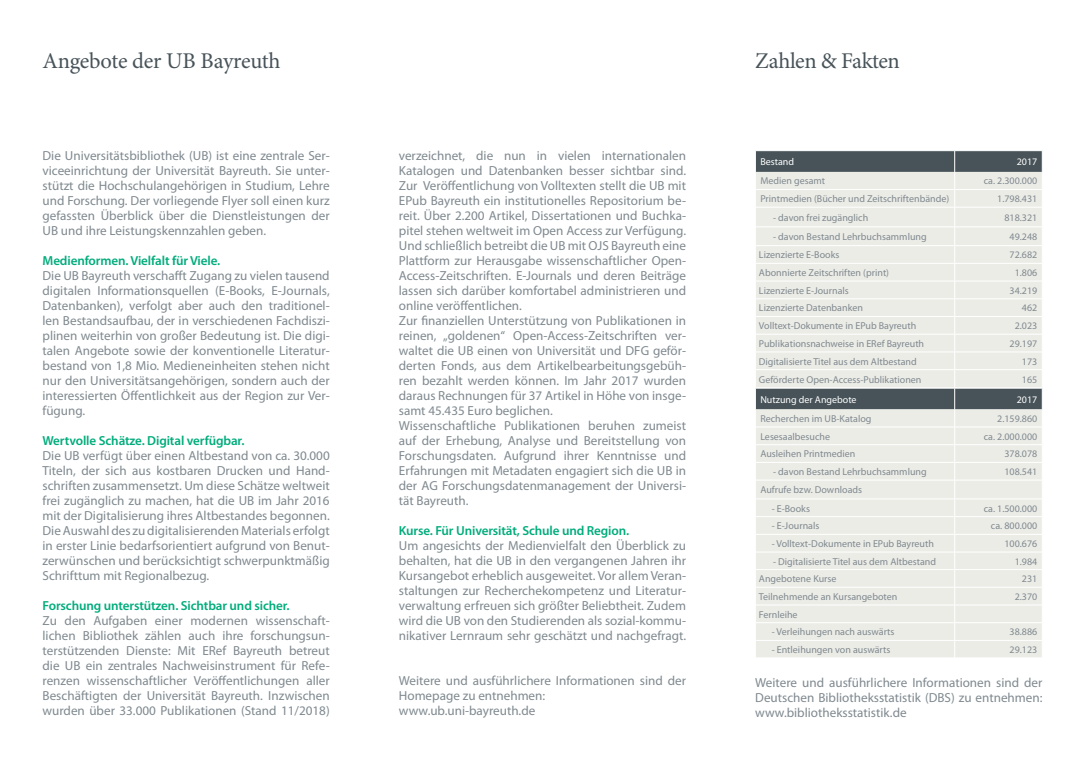
<style>
.page{position:relative;width:1085px;height:776px;background:#fff}
.page>*{position:absolute;margin:0;border:0;box-sizing:border-box;transform-origin:0 0}
.t1{font:22.5px "Minion Pro";letter-spacing:-.015em;color:#475359}
.JBText{font:13.12px/15px "Myriad Pro";color:#7f898f;text-align:justify}
.t2{font:600 13.12px "Myriad Pro";letter-spacing:-.01em;color:#00ac7c}
.Tabelle_Text_links{font:10px "Myriad Pro";color:#7f898f}
.Tabelle_Überschrift{font:10px "Myriad Pro";color:#fff}
</style>
<div class="page">
<svg style="left:755px;top:151px;width:287px;height:506px;background:#dfe0dc"></svg>
<p class="t1" style="left:43px;top:45px;width:239px">Angebote der UB Bayreuth</p>
<p class="t1" style="left:755px;top:45px;width:146px">Zahlen &amp; Fakten</p>
<p class="JBText" style="left:43px;top:148px;width:289px">Die Universitätsbibliothek (UB) ist eine zentrale Ser&shy;viceeinrichtung der Universität Bayreuth. Sie unter&shy;stützt die Hochschulangehörigen in Studium, Lehre und Forschung. Der vorliegende Flyer soll einen kurz gefassten Überblick über die Dienstleistungen der UB und ihre Leistungskennzahlen geben.</p>
<p class="t2" style="left:43px;top:253px;width:179px">Medienformen. Vielfalt für Viele.</p>
<p class="JBText" style="left:43px;top:268px;width:289px">Die UB Bayreuth verschafft Zugang zu vielen tausend digitalen Informationsquellen (E-Books, E-Journals, Datenbanken), verfolgt aber auch den traditionel&shy;len Bestandsaufbau, der in verschiedenen Fachdiszi&shy;plinen weiterhin von großer Bedeutung ist. Die digi&shy;talen Angebote sowie der konventionelle Literatur&shy;bestand von 1,8 Mio. Medieneinheiten stehen nicht nur den Universitätsangehörigen, sondern auch der interessierten Öffentlichkeit aus der Region zur Ver&shy;fügung.</p>
<p class="t2" style="left:43px;top:433px;width:203px">Wertvolle Schätze. Digital verfügbar.</p>
<p class="JBText" style="left:43px;top:448px;width:289px">Die UB verfügt über einen Altbestand von ca. 30.000<br>Titeln, der sich aus kostbaren Drucken und Hand&shy;schriften zusammensetzt. Um diese Schätze weltweit frei zugänglich zu machen, hat die UB im Jahr 2016 mit der Digitalisierung ihres Altbestandes begonnen.<br>Die Auswahl des zu digitalisierenden Materials erfolgt in erster Linie bedarfsorientiert aufgrund von Benut&shy;zerwünschen und berücksichtigt schwerpunktmäßig Schrifttum mit Regionalbezug.</p>
<p class="t2" style="left:43px;top:598px;width:248px">Forschung unterstützen. Sichtbar und sicher.</p>
<p class="JBText" style="left:43px;top:613px;width:289px">Zu den Aufgaben einer modernen wissenschaft&shy;lichen Bibliothek zählen auch ihre forschungsun&shy;terstützenden Dienste: Mit ERef Bayreuth betreut die UB ein zentrales Nachweisinstrument für Refe&shy;renzen wissenschaftlicher Veröffentlichungen aller Beschäftigten der Universität Bayreuth. Inzwischen wurden über 33.000 Publikationen (Stand 11/2018)</p>
<p class="JBText" style="left:399px;top:148px;width:289px">verzeichnet, die nun in vielen internationalen Katalogen und Datenbanken besser sichtbar sind.<br>Zur Veröffentlichung von Volltexten stellt die UB mit EPub Bayreuth ein institutionelles Repositorium be&shy;reit. Über 2.200 Artikel, Dissertationen und Buchka&shy;pitel stehen weltweit im Open Access zur Verfügung.<br>Und schließlich betreibt die UB mit OJS Bayreuth eine Plattform zur Herausgabe wissenschaftlicher Open-Access-Zeitschriften. E-Journals und deren Beiträge lassen sich darüber komfortabel administrieren und online veröffentlichen.</p>
<p class="JBText" style="left:399px;top:313px;width:289px">Zur finanziellen Unterstützung von Publikationen in reinen, „goldenen“ Open-Access-Zeitschriften ver&shy;waltet die UB einen von Universität und DFG geför&shy;derten Fonds, aus dem Artikelbearbeitungsgebüh&shy;ren bezahlt werden können. Im Jahr 2017 wurden daraus Rechnungen für 37 Artikel in Höhe von insge&shy;samt 45.435 Euro beglichen.</p>
<p class="JBText" style="left:399px;top:418px;width:289px">Wissenschaftliche Publikationen beruhen zumeist auf der Erhebung, Analyse und Bereitstellung von Forschungsdaten. Aufgrund ihrer Kenntnisse und Erfahrungen mit Metadaten engagiert sich die UB in der AG Forschungsdatenmanagement der Universi&shy;tät Bayreuth.</p>
<p class="t2" style="left:399px;top:523px;width:232px">Kurse. Für Universität, Schule und Region.</p>
<p class="JBText" style="left:399px;top:538px;width:289px">Um angesichts der Medienvielfalt den Überblick zu behalten, hat die UB in den vergangenen Jahren ihr Kursangebot erheblich ausgeweitet. Vor allem Veran&shy;staltungen zur Recherchekompetenz und Literatur&shy;verwaltung erfreuen sich größter Beliebtheit. Zudem wird die UB von den Studierenden als sozial-kommu&shy;nikativer Lernraum sehr geschätzt und nachgefragt.</p>
<p class="JBText" style="left:399px;top:673px;width:289px">Weitere und ausführlichere Informationen sind der<br>Homepage zu entnehmen:</p>
<p class="JBText" style="left:399px;top:703px;width:138px">www.ub.uni-bayreuth.de</p>
<p class="Tabelle_Überschrift" style="left:760px;top:156px;width:35px">Bestand</p>
<p class="Tabelle_Überschrift" style="left:1016px;top:156px;width:22px">2017</p>
<p class="Tabelle_Text_links" style="left:760px;top:175px;width:66px">Medien gesamt</p>
<p class="Tabelle_Text_links" style="left:983px;top:175px;width:55px">ca. 2.300.000</p>
<p class="Tabelle_Text_links" style="left:760px;top:193px;width:190px">Printmedien (Bücher und Zeitschriftenbände)</p>
<p class="Tabelle_Text_links" style="left:997px;top:193px;width:42px">1.798.431</p>
<p class="Tabelle_Text_links" style="left:773px;top:211px;width:97px">- davon frei zugänglich</p>
<p class="Tabelle_Text_links" style="left:1004px;top:211px;width:34px">818.321</p>
<p class="Tabelle_Text_links" style="left:773px;top:230px;width:155px">- davon Bestand Lehrbuchsammlung</p>
<p class="Tabelle_Text_links" style="left:1009px;top:230px;width:29px">49.248</p>
<p class="Tabelle_Text_links" style="left:758px;top:249px;width:82px">Lizenzierte E-Books</p>
<p class="Tabelle_Text_links" style="left:1009px;top:249px;width:29px">72.682</p>
<p class="Tabelle_Text_links" style="left:758px;top:266px;width:132px">Abonnierte Zeitschriften (print)</p>
<p class="Tabelle_Text_links" style="left:1014px;top:266px;width:24px">1.806</p>
<p class="Tabelle_Text_links" style="left:758px;top:284px;width:91px">Lizenzierte E-Journals</p>
<p class="Tabelle_Text_links" style="left:1009px;top:284px;width:29px">34.219</p>
<p class="Tabelle_Text_links" style="left:758px;top:302px;width:105px">Lizenzierte Datenbanken</p>
<p class="Tabelle_Text_links" style="left:1021px;top:302px;width:17px">462</p>
<p class="Tabelle_Text_links" style="left:758px;top:320px;width:159px">Volltext-Dokumente in EPub Bayreuth</p>
<p class="Tabelle_Text_links" style="left:1014px;top:320px;width:24px">2.023</p>
<p class="Tabelle_Text_links" style="left:758px;top:337px;width:167px">Publikationsnachweise in ERef Bayreuth</p>
<p class="Tabelle_Text_links" style="left:1009px;top:337px;width:29px">29.197</p>
<p class="Tabelle_Text_links" style="left:758px;top:355px;width:159px">Digitalisierte Titel aus dem Altbestand</p>
<p class="Tabelle_Text_links" style="left:1021px;top:355px;width:17px">173</p>
<p class="Tabelle_Text_links" style="left:758px;top:373px;width:164px">Geförderte Open-Access-Publikationen</p>
<p class="Tabelle_Text_links" style="left:1021px;top:373px;width:17px">165</p>
<p class="Tabelle_Überschrift" style="left:760px;top:393px;width:98px">Nutzung der Angebote</p>
<p class="Tabelle_Überschrift" style="left:1016px;top:393px;width:22px">2017</p>
<p class="Tabelle_Text_links" style="left:760px;top:412px;width:113px">Recherchen im UB-Katalog</p>
<p class="Tabelle_Text_links" style="left:997px;top:412px;width:42px">2.159.860</p>
<p class="Tabelle_Text_links" style="left:760px;top:430px;width:71px">Lesesaalbesuche</p>
<p class="Tabelle_Text_links" style="left:983px;top:430px;width:55px">ca. 2.000.000</p>
<p class="Tabelle_Text_links" style="left:760px;top:448px;width:96px">Ausleihen Printmedien</p>
<p class="Tabelle_Text_links" style="left:1004px;top:448px;width:34px">378.078</p>
<p class="Tabelle_Text_links" style="left:773px;top:465px;width:155px">- davon Bestand Lehrbuchsammlung</p>
<p class="Tabelle_Text_links" style="left:1004px;top:465px;width:34px">108.541</p>
<p class="Tabelle_Text_links" style="left:760px;top:484px;width:103px">Aufrufe bzw. Downloads</p>
<p class="Tabelle_Text_links" style="left:771px;top:502px;width:40px">- E-Books</p>
<p class="Tabelle_Text_links" style="left:983px;top:502px;width:55px">ca. 1.500.000</p>
<p class="Tabelle_Text_links" style="left:771px;top:520px;width:49px">- E-Journals</p>
<p class="Tabelle_Text_links" style="left:990px;top:520px;width:48px">ca. 800.000</p>
<p class="Tabelle_Text_links" style="left:771px;top:537px;width:164px">- Volltext-Dokumente in EPub Bayreuth</p>
<p class="Tabelle_Text_links" style="left:1004px;top:537px;width:34px">100.676</p>
<p class="Tabelle_Text_links" style="left:773px;top:555px;width:164px">- Digitalisierte Titel aus dem Altbestand</p>
<p class="Tabelle_Text_links" style="left:1014px;top:555px;width:24px">1.984</p>
<p class="Tabelle_Text_links" style="left:758px;top:573px;width:79px">Angebotene Kurse</p>
<p class="Tabelle_Text_links" style="left:1021px;top:573px;width:17px">231</p>
<p class="Tabelle_Text_links" style="left:758px;top:590px;width:140px">Teilnehmende an Kursangeboten</p>
<p class="Tabelle_Text_links" style="left:1014px;top:590px;width:24px">2.370</p>
<p class="Tabelle_Text_links" style="left:758px;top:608px;width:40px">Fernleihe</p>
<p class="Tabelle_Text_links" style="left:771px;top:626px;width:124px">- Verleihungen nach auswärts</p>
<p class="Tabelle_Text_links" style="left:1009px;top:626px;width:29px">38.886</p>
<p class="Tabelle_Text_links" style="left:771px;top:643px;width:120px">- Entleihungen von auswärts</p>
<p class="Tabelle_Text_links" style="left:1009px;top:643px;width:29px">29.123</p>
<p class="JBText" style="left:755px;top:675px;width:289px">Weitere und ausführlichere Informationen sind der Deutschen Bibliotheksstatistik (DBS) zu entnehmen: www.bibliotheksstatistik.de</p>
</div>
